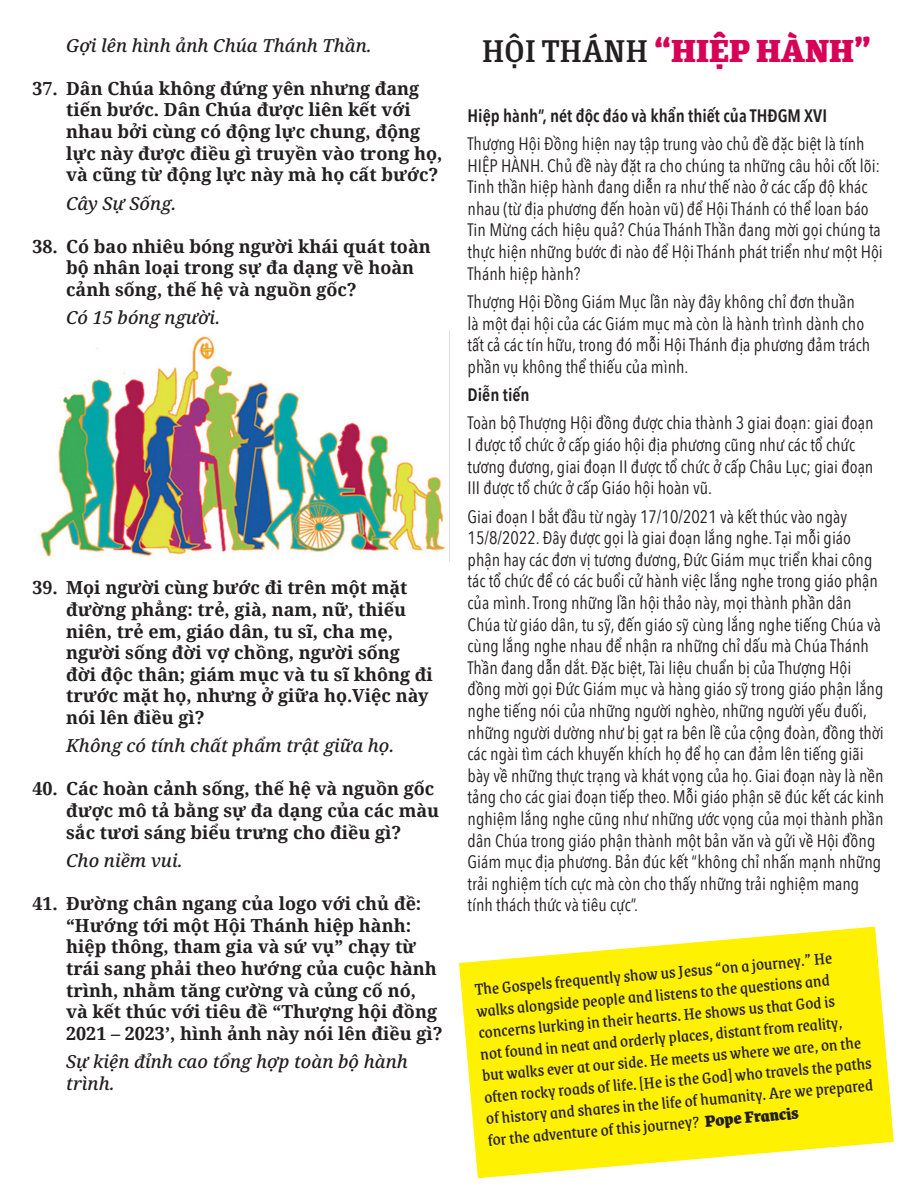
<style>
.page{position:relative;width:918px;height:1188px;background:#fff}
.page>*{position:absolute;margin:0;border:0;box-sizing:border-box;transform-origin:0 0}
.t1{font:900 36px "Grenze";color:#d80056}
.t2{font:18px/21.6px "Avenir Next Condensed";color:#231f20}
.Hoi{font:700 18px/21.6px "Noto Serif";color:#231f20}
.t3{font:18px/21.6px "Grenze";color:#231f20}
.Thua{font:italic 500 18px/21.6px "Noto Serif";color:#231f20}
.t4{font:600 18px "Avenir Next Condensed";color:#231f20}
.s1{font-weight:500;color:#231f20}
.s2{font-weight:900}
</style>
<div class="page">
<img style="left:39px;top:330px;width:411px;height:232px">
<svg style="left:459px;top:927px;width:435px;height:251px;fill:#fff101"></svg>
<p class="Thua" style="left:66px;top:35px;width:307px">Gợi lên hình ảnh Chúa Thánh Thần.</p>
<p class="Hoi" style="left:66px;top:77px;width:378px;text-indent:-34px">37. Dân Chúa không đứng yên nhưng đang tiến bước. Dân Chúa được liên kết với nhau bởi cùng có động lực chung, động lực này được điều gì truyền vào trong họ, và cũng từ động lực này mà họ cất bước?</p>
<p class="Thua" style="left:66px;top:193px;width:112px">Cây Sự Sống.</p>
<p class="Hoi" style="left:66px;top:235px;width:366px;text-indent:-34px">38. Có bao nhiêu bóng người khái quát toàn bộ nhân loại trong sự đa dạng về hoàn cảnh sống, thế hệ và nguồn gốc?</p>
<p class="Thua" style="left:66px;top:308px;width:155px">Có 15 bóng người.</p>
<p class="Hoi" style="left:66px;top:576px;width:368px;text-indent:-34px">39. Mọi người cùng bước đi trên một mặt đường phẳng: trẻ, già, nam, nữ, thiếu niên, trẻ em, giáo dân, tu sĩ, cha mẹ, người sống đời vợ chồng, người sống đời độc thân; giám mục và tu sĩ không đi trước mặt họ, nhưng ở giữa họ.Việc này nói lên điều gì?</p>
<p class="Thua" style="left:66px;top:736px;width:330px">Không có tính chất phẩm trật giữa họ.</p>
<p class="Hoi" style="left:66px;top:778px;width:375px;text-indent:-34px">40. Các hoàn cảnh sống, thế hệ và nguồn gốc được mô tả bằng sự đa dạng của các màu sắc tươi sáng biểu trưng cho điều gì?</p>
<p class="Thua" style="left:66px;top:850px;width:118px">Cho niềm vui.</p>
<p class="Hoi" style="left:66px;top:892px;width:378px;text-indent:-34px">41. Đường chân ngang của logo với chủ đề: “Hướng tới một Hội Thánh hiệp hành: hiệp thông, tham gia và sứ vụ” chạy từ trái sang phải theo hướng của cuộc hành trình, nhằm tăng cường và củng cố nó,<br>và kết thúc với tiêu đề “Thượng hội đồng 2021 – 2023’, hình ảnh này nói lên điều gì?</p>
<p class="Thua" style="left:66px;top:1051px;width:343px">Sự kiện đỉnh cao tổng hợp toàn bộ hành trình.</p>
<p class="t1" style="left:482px;top:22px;width:391px"><span class="s1">HỘI THÁNH</span> “HIỆP HÀNH”</p>
<p class="t4" style="left:468px;top:100px;width:361px">Hiệp hành”, nét độc đáo và khẩn thiết của THĐGM XVI</p>
<p class="t2" style="left:468px;top:132px;width:417px">Thượng Hội Đồng hiện nay tập trung vào chủ đề đặc biệt là tính HIỆP HÀNH. Chủ đề này đặt ra cho chúng ta những câu hỏi cốt lõi:<br>Tinh thần hiệp hành đang diễn ra như thế nào ở các cấp độ khác nhau (từ địa phương đến hoàn vũ) để Hội Thánh có thể loan báo Tin Mừng cách hiệu quả? Chúa Thánh Thần đang mời gọi chúng ta thực hiện những bước đi nào để Hội Thánh phát triển như một Hội Thánh hiệp hành?</p>
<p class="t2" style="left:468px;top:290px;width:404px">Thượng Hội Đồng Giám Mục lần này đây không chỉ đơn thuần là một đại hội của các Giám mục mà còn là hành trình dành cho tất cả các tín hữu, trong đó mỗi Hội Thánh địa phương đảm trách phần vụ không thể thiếu của mình.</p>
<p class="t4" style="left:468px;top:379px;width:64px">Diễn tiến</p>
<p class="t2" style="left:468px;top:412px;width:407px">Toàn bộ Thượng Hội đồng được chia thành 3 giai đoạn: giai đoạn I được tổ chức ở cấp giáo hội địa phương cũng như các tổ chức tương đương, giai đoạn II được tổ chức ở cấp Châu Lục; giai đoạn III được tổ chức ở cấp Giáo hội hoàn vũ.</p>
<p class="t2" style="left:468px;top:505px;width:418px">Giai đoạn I bắt đầu từ ngày 17/10/2021 và kết thúc vào ngày 15/8/2022. Đây được gọi là giai đoạn lắng nghe. Tại mỗi giáo phận hay các đơn vị tương đương, Đức Giám mục triển khai công tác tổ chức để có các buổi cử hành việc lắng nghe trong giáo phận của mình. Trong những lần hội thảo này, mọi thành phần dân Chúa từ giáo dân, tu sỹ, đến giáo sỹ cùng lắng nghe tiếng Chúa và cùng lắng nghe nhau để nhận ra những chỉ dấu mà Chúa Thánh Thần đang dẫn dắt. Đặc biệt, Tài liệu chuẩn bị của Thượng Hội đồng mời gọi Đức Giám mục và hàng giáo sỹ trong giáo phận lắng nghe tiếng nói của những người nghèo, những người yếu đuối, những người dường như bị gạt ra bên lề của cộng đoàn, đồng thời các ngài tìm cách khuyến khích họ để họ can đảm lên tiếng giãi bày về những thực trạng và khát vọng của họ. Giai đoạn này là nền tảng cho các giai đoạn tiếp theo. Mỗi giáo phận sẽ đúc kết các kinh nghiệm lắng nghe cũng như những ước vọng của mọi thành phần dân Chúa trong giáo phận thành một bản văn và gửi về Hội đồng Giám mục địa phương. Bản đúc kết “không chỉ nhấn mạnh những trải nghiệm tích cực mà còn cho thấy những trải nghiệm mang tính thách thức và tiêu cực”.</p>
<p class="t3" style="left:474px;top:977px;width:390px;rotate:-5deg">The Gospels frequently show us Jesus “on a journey.” He walks alongside people and listens to the questions and concerns lurking in their hearts. He shows us that God is<br>not found in neat and orderly places, distant from reality, but walks ever at our side. He meets us where we are, on the often rocky roads of life. [He is the God] who travels the paths of history and shares in the life of humanity. Are we prepared for the adventure of this journey? <span class="s2">Pope Francis</span></p>
</div>
